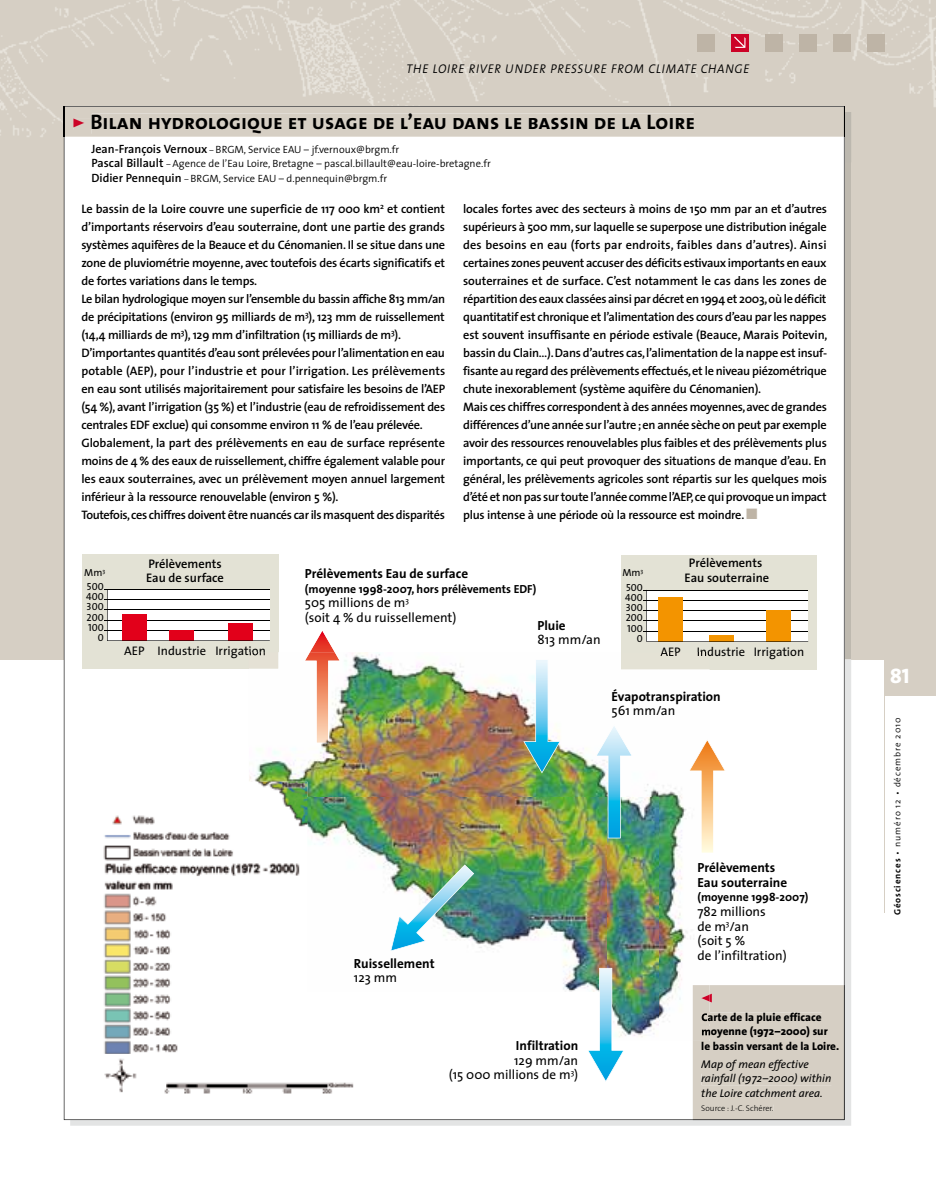
<style>
.page{position:relative;width:936px;height:1191px;background:#fff}
.page>*{position:absolute;margin:0;border:0;box-sizing:border-box;transform-origin:0 0}
.t1{font:21px "The Sans Bold Caps";color:#000}
.t2{font:21px "The Sans Extra Bold Caps";color:#fff}
.t3{font:italic 16.5px "The Sans Light Caps";color:#000;scale:.9 1}
.t4{font:13.2px/14.7px "The Sans";color:#000}
.t5{font:700 13.2px/14.7px "The Sans";color:#000}
.t6{font:600 12.45px/14.7px "The Sans";color:#000}
.t7{font:12.45px "The Sans";color:#000}
.t8{font:600 12.3px/18px "The Sans";letter-spacing:-.02em;color:#000}
.t9{font:700 11.7px "The Sans";color:#000}
.t10{font:800 11.25px/14.2px "The Sans";color:#000}
.t11{font:italic 11.25px/14.2px "The Sans";color:#000}
.t12{font:300 10.5px/14.4px "The Sans";color:#000}
.t13{font:10.2px/10.2px "The Sans Caps";color:#000;text-align:right}
.t14{font:10.2px "The Sans";color:#000}
.t15{font:300 9px "The Sans";letter-spacing:.1em;color:#000}
.t16{font:300 8.25px "The Sans";color:#000}
.s1{color:#cc0327}
.s2{font-weight:600;font-size:12px}
.s3{font-size:8.25px}
.s4{color:#beb4a6}
.s5{font-weight:700}
</style>
<div class="page">
<div style="left:884px;top:272px;width:51px;height:424px;background:#d6cfc4"></div>
<hr style="left:884px;top:269px;width:1px;height:644px;background:#d6cfc4">
<div style="left:0;top:0;width:935px;height:659px;background:#d6cfc4"></div>
<img style="left:1px;top:0;width:934px;height:162px">
<img style="left:0;top:0;width:1px;height:145px">
<svg style="left:729px;top:32px;width:21px;height:21px"></svg>
<div style="left:697px;top:34px;width:17px;height:17px;background:#beb4a6"></div>
<div style="left:765px;top:34px;width:17px;height:17px;background:#beb4a6"></div>
<div style="left:799px;top:34px;width:17px;height:17px;background:#beb4a6"></div>
<div style="left:833px;top:34px;width:17px;height:17px;background:#beb4a6"></div>
<div style="left:867px;top:34px;width:17px;height:17px;background:#beb4a6"></div>
<div style="left:844px;top:162px;width:7px;height:497px;background:#beb9af"></div>
<img style="left:845px;top:112px;width:6px;height:50px">
<hr style="left:844px;top:659px;width:1px;height:326px;background:#e3e4e4">
<div style="left:64px;top:106px;width:780px;height:1014px;background:#fff"></div>
<svg style="left:64px;top:107px;width:781px;height:55px"></svg>
<div style="left:74px;top:119px;width:16px;height:10px;background:#d6cfc4"></div>
<div style="left:92px;top:114px;width:601px;height:20px;background:#d6cfc4"></div>
<div style="left:82px;top:554px;width:196px;height:114px;background:#e3e2d5"></div>
<hr style="left:104px;top:589px;width:165px;height:1px;background:#000">
<hr style="left:104px;top:600px;width:165px;height:1px;background:#000">
<hr style="left:104px;top:609px;width:165px;height:1px;background:#000">
<hr style="left:104px;top:620px;width:165px;height:1px;background:#000">
<hr style="left:104px;top:630px;width:165px;height:1px;background:#000">
<svg style="left:107px;top:589px;width:163px;height:52px;background:#e1bdc1"></svg>
<div style="left:621px;top:555px;width:195px;height:114px;background:#e3e2d5"></div>
<hr style="left:643px;top:590px;width:164px;height:1px;background:#000">
<hr style="left:643px;top:600px;width:164px;height:1px;background:#000">
<hr style="left:643px;top:610px;width:164px;height:1px;background:#000">
<hr style="left:643px;top:620px;width:164px;height:1px;background:#000">
<hr style="left:643px;top:631px;width:164px;height:1px;background:#000">
<svg style="left:646px;top:590px;width:162px;height:51px;background:#e6cea9"></svg>
<img style="left:249px;top:652px;width:409px;height:145px">
<img style="left:658px;top:669px;width:51px;height:372px">
<img style="left:307px;top:797px;width:351px;height:244px">
<img style="left:249px;top:652px;width:29px;height:16px">
<img style="left:249px;top:652px;width:16px;height:6px">
<img style="left:621px;top:652px;width:37px;height:17px">
<img style="left:660px;top:652px;width:20px;height:4px">
<svg style="left:697px;top:652px;width:12px;height:4px"></svg>
<img style="left:101px;top:1054px;width:257px;height:43px">
<img style="left:91px;top:781px;width:216px;height:284px">
<img style="left:249px;top:781px;width:58px;height:260px">
<img style="left:101px;top:1054px;width:206px;height:11px">
<div style="left:98px;top:789px;width:69px;height:20px;background:#fff"></div>
<img style="left:523px;top:659px;width:37px;height:114px">
<img style="left:587px;top:968px;width:37px;height:114px">
<img style="left:595px;top:724px;width:37px;height:114px">
<img style="left:390px;top:864px;width:84px;height:87px">
<svg style="left:688px;top:739px;width:37px;height:114px"></svg>
<svg style="left:309px;top:629px;width:26px;height:23px"></svg>
<img style="left:304px;top:652px;width:37px;height:91px">
<div style="left:692px;top:985px;width:152px;height:135px;background:#d6cfc4"></div>
<div style="left:702px;top:1041px;width:136px;height:8px;background:#d6cfc4"></div>
<div style="left:701px;top:1059px;width:107px;height:12px;background:#d6cfc4"></div>
<div style="left:701px;top:1073px;width:130px;height:12px;background:#d6cfc4"></div>
<div style="left:701px;top:1088px;width:120px;height:8px;background:#d6cfc4"></div>
<div style="left:701px;top:1104px;width:72px;height:6px;background:#d6cfc4"></div>
<h2 class="t3" style="left:406px;top:53px;width:383px">the loire river under pressure from climate change</h2>
<h1 class="t1" style="left:72px;top:105px;width:624px"><span class="s1">&gt;</span> Bilan hydrologique et usage de l’eau dans le bassin de la Loire</h1>
<p class="t12" style="left:91px;top:142px;width:401px"><span class="s2">Jean-François Vernoux</span> <span class="s3">–</span> BRGM, Service EAU – jf.vernoux@brgm.fr<br><span class="s2">Pascal Billault</span> <span class="s3">–</span> Agence de l’Eau Loire, Bretagne – pascal.billault@eau-loire-bretagne.fr<br><span class="s2">Didier Pennequin</span> <span class="s3">–</span> BRGM, Service EAU – d.pennequin@brgm.fr</p>
<p class="t8" style="left:81px;top:199px;width:365px">Le bassin de la Loire couvre une superficie de 117 000 km<sup>2</sup> et contient d’importants réservoirs d’eau souterraine, dont une partie des grands systèmes aquifères de la Beauce et du Cénomanien. Il se situe dans une zone de pluviométrie moyenne, avec toutefois des écarts significatifs et de fortes variations dans le temps.<br>Le bilan hydrologique moyen sur l’ensemble du bassin affiche 813 mm/an de précipitations (environ 95 milliards de m<sup>3</sup>), 123 mm de ruissellement (14,4 milliards de m<sup>3</sup>), 129 mm d’infiltration (15 milliards de m<sup>3</sup>).<br>D’importantes quantités d’eau sont prélevées pour l’alimentation en eau potable (AEP), pour l’industrie et pour l’irrigation. Les prélèvements en eau sont utilisés majoritairement pour satisfaire les besoins de l’AEP (54 %), avant l’irrigation (35 %) et l’industrie (eau de refroidissement des centrales EDF exclue) qui consomme environ 11 % de l’eau prélevée.<br>Globalement, la part des prélèvements en eau de surface représente moins de 4 % des eaux de ruissellement, chiffre également valable pour les eaux souterraines, avec un prélèvement moyen annuel largement inférieur à la ressource renouvelable (environ 5 %).<br>Toutefois, ces chiffres doivent être nuancés car ils masquent des disparités</p>
<p class="t8" style="left:463px;top:199px;width:366px">locales fortes avec des secteurs à moins de 150 mm par an et d’autres supérieurs à 500 mm, sur laquelle se superpose une distribution inégale des besoins en eau (forts par endroits, faibles dans d’autres). Ainsi certaines zones peuvent accuser des déficits estivaux importants en eaux souterraines et de surface. C’est notamment le cas dans les zones de répartition des eaux classées ainsi par décret en 1994 et 2003, où le déficit quantitatif est chronique et l’alimentation des cours d’eau par les nappes est souvent insuffisante en période estivale (Beauce, Marais Poitevin, bassin du Clain…). Dans d’autres cas, l’alimentation de la nappe est insuf&shy;fisante au regard des prélèvements effectués, et le niveau piézométrique chute inexorablement (système aquifère du Cénomanien).<br>Mais ces chiffres correspondent à des années moyennes, avec de grandes différences d’une année sur l’autre ; en année sèche on peut par exemple avoir des ressources renouvelables plus faibles et des prélèvements plus importants, ce qui peut provoquer des situations de manque d’eau. En général, les prélèvements agricoles sont répartis sur les quelques mois d’été et non pas sur toute l’année comme l’AEP, ce qui provoque un impact plus intense à une période où la ressource est moindre. <span class="s4">■</span></p>
<p class="t6" style="left:146px;top:556px;width:79px">Prélèvements<br>Eau de surface</p>
<p class="t5" style="left:305px;top:565px;width:165px">Prélèvements Eau de surface</p>
<p class="t9" style="left:305px;top:579px;width:233px">(moyenne 1998-2007, hors prélèvements EDF)</p>
<p class="t4" style="left:305px;top:595px;width:153px">505 millions de m<sup>3<br></sup>(soit 4 % du ruissellement)</p>
<p class="t14" style="left:84px;top:564px;width:22px">Mm<sup>3</sup></p>
<p class="t14" style="left:622px;top:564px;width:22px">Mm<sup>3</sup></p>
<p class="t13" style="left:86px;top:581px;width:19px">500<br>400<br>300<br>200<br>100<br>0</p>
<p class="t13" style="left:625px;top:582px;width:19px">500<br>400<br>300<br>200<br>100<br>0</p>
<p class="t5" style="left:537px;top:617px;width:30px">Pluie</p>
<p class="t4" style="left:537px;top:632px;width:65px">813 mm/an</p>
<p class="t7" style="left:124px;top:640px;width:143px">AEP Industrie Irrigation</p>
<p class="t6" style="left:684px;top:555px;width:86px;text-align:center">Prélèvements<br>Eau souterraine</p>
<p class="t7" style="left:660px;top:641px;width:22px">AEP</p>
<p class="t7" style="left:696px;top:641px;width:109px">Industrie Irrigation</p>
<p class="t5" style="left:611px;top:688px;width:111px">Évapotranspiration</p>
<p class="t4" style="left:611px;top:703px;width:65px">561 mm/an</p>
<p class="t5" style="left:354px;top:955px;width:82px">Ruissellement</p>
<p class="t4" style="left:354px;top:970px;width:45px">123 mm</p>
<p class="t5" style="left:516px;top:1037px;width:64px">Infiltration</p>
<p class="t4" style="left:448px;top:1052px;width:131px;text-align:right">129 mm/an<br>(15 000 millions de m<sup>3</sup>)</p>
<p class="t5" style="left:697px;top:859px;width:91px">Prélèvements<br>Eau souterraine</p>
<p class="t9" style="left:697px;top:887px;width:112px">(moyenne 1998-2007)</p>
<p class="t4" style="left:697px;top:903px;width:91px">782 millions<br>de m<sup>3</sup>/an<br>(soit 5 %<br>de l’infiltration)</p>
<p class="t10" style="left:701px;top:1009px;width:139px">Carte de la pluie efficace moyenne (1972–2000) sur le bassin versant de la Loire.</p>
<p class="t11" style="left:701px;top:1056px;width:132px">Map of mean effective rainfall (1972–2000) within the Loire catchment area.</p>
<p class="t16" style="left:701px;top:1101px;width:74px">Source : J.-C. Schérer.</p>
<h1 class="t2" style="left:890px;top:658px;width:21px">81</h1>
<p class="t15" style="left:889px;top:915px;width:199px;rotate:-90deg"><span class="s5">Géosciences</span> • numéro 12 • décembre 2010</p>
</div>
